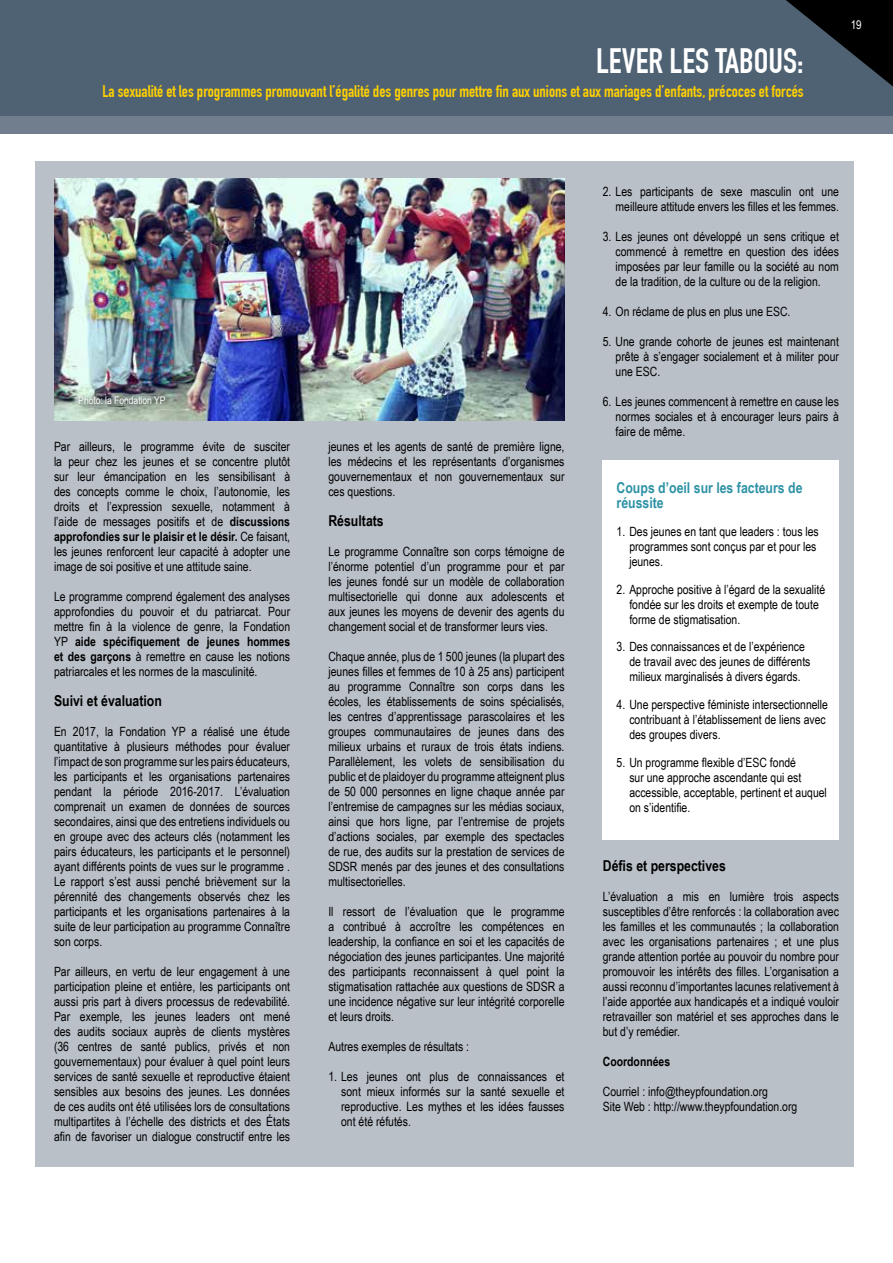
<style>
.page{position:relative;width:893px;height:1263px;background:#fff}
.page>*{position:absolute;margin:0;border:0;box-sizing:border-box;transform-origin:0 0}
.t1{font:700 34.5px "DIN Condensed";color:#fff}
.t2{font:700 16.5px "DIN Condensed";color:#ffd000}
.t3{font:700 15px "Arial Narrow";color:#000}
.t4{font:700 15px/15px "Arial Narrow";color:#2e92a6}
.t5{font:12.75px/15px "Arial Narrow";color:#000;text-align:justify}
.t6{font:700 12.75px "Arial Narrow";color:#000}
.t7{font:12px "Arial Narrow";color:#fff}
.t8{font:10.5px "Arial Narrow";letter-spacing:-.005em;color:#fff}
.s1{font-weight:700}
</style>
<div class="page">
<div style="left:0;top:0;width:893px;height:116px;background:#4f6273"></div>
<svg style="left:786px;top:0;width:107px;height:87px"></svg>
<div style="left:0;top:116px;width:893px;height:18px;background:#707e8e"></div>
<div style="left:35px;top:162px;width:818px;height:1005px;background:#bac0c8"></div>
<img style="left:54px;top:179px;width:511px;height:241px">
<div style="left:603px;top:461px;width:236px;height:379px;background:#fff"></div>
<div style="left:75px;top:393px;width:95px;height:17px;background:#000;opacity:.75"></div>
<h1 class="t1" style="left:596px;top:40px;width:209px">LEVER LES TABOUS:</h1>
<p class="t2" style="left:102px;top:81px;width:703px">La sexualité et les programmes promouvant l’égalité des genres pour mettre fin aux unions et aux mariages d’enfants, précoces et forcés</p>
<p class="t7" style="left:851px;top:15px;width:12px">19</p>
<p class="t8" style="left:78px;top:393px;width:89px">Photo: la Fondation YP</p>
<p class="t5" style="left:54px;top:438px;width:238px">Par ailleurs, le programme évite de susciter la peur chez les jeunes et se concentre plutôt sur leur émancipation en les sensibilisant à des concepts comme le choix, l’autonomie, les droits et l’expression sexuelle, notamment à l’aide de messages positifs et de <span class="s1">discussions approfondies sur le plaisir et le désir.</span> Ce faisant, les jeunes renforcent leur capacité à adopter une image de soi positive et une attitude saine.</p>
<p class="t5" style="left:54px;top:588px;width:238px">Le programme comprend également des analyses approfondies du pouvoir et du patriarcat. Pour mettre fin à la violence de genre, la Fondation YP <span class="s1">aide spécifiquement de jeunes hommes et des garçons</span> à remettre en cause les notions patriarcales et les normes de la masculinité.</p>
<p class="t3" style="left:54px;top:689px;width:110px">Suivi et évaluation</p>
<p class="t5" style="left:54px;top:723px;width:238px">En 2017, la Fondation YP a réalisé une étude quantitative à plusieurs méthodes pour évaluer l’impact de son programme sur les pairs éducateurs, les participants et les organisations partenaires pendant la période 2016-2017. L’évaluation comprenait un examen de données de sources secondaires, ainsi que des entretiens individuels ou en groupe avec des acteurs clés (notamment les pairs éducateurs, les participants et le personnel) ayant différents points de vues sur le programme .<br>Le rapport s’est aussi penché brièvement sur la pérennité des changements observés chez les participants et les organisations partenaires à la suite de leur participation au programme Connaître son corps.</p>
<p class="t5" style="left:54px;top:963px;width:238px">Par ailleurs, en vertu de leur engagement à une participation pleine et entière, les participants ont aussi pris part à divers processus de redevabilité.<br>Par exemple, les jeunes leaders ont mené des audits sociaux auprès de clients mystères (36 centres de santé publics, privés et non gouvernementaux) pour évaluer à quel point leurs services de santé sexuelle et reproductive étaient sensibles aux besoins des jeunes. Les données de ces audits ont été utilisées lors de consultations multipartites à l’échelle des districts et des États afin de favoriser un dialogue constructif entre les</p>
<p class="t5" style="left:328px;top:438px;width:238px">jeunes et les agents de santé de première ligne, les médecins et les représentants d’organismes gouvernementaux et non gouvernementaux sur ces questions.</p>
<p class="t3" style="left:328px;top:509px;width:57px">Résultats</p>
<p class="t5" style="left:328px;top:543px;width:238px">Le programme Connaître son corps témoigne de l’énorme potentiel d’un programme pour et par les jeunes fondé sur un modèle de collaboration multisectorielle qui donne aux adolescents et aux jeunes les moyens de devenir des agents du changement social et de transformer leurs vies.</p>
<p class="t5" style="left:328px;top:648px;width:238px">Chaque année, plus de 1 500 jeunes (la plupart des jeunes filles et femmes de 10 à 25 ans) participent au programme Connaître son corps dans les écoles, les établissements de soins spécialisés, les centres d’apprentissage parascolaires et les groupes communautaires de jeunes dans des milieux urbains et ruraux de trois états indiens.<br>Parallèlement, les volets de sensibilisation du public et de plaidoyer du programme atteignent plus de 50 000 personnes en ligne chaque année par l’entremise de campagnes sur les médias sociaux, ainsi que hors ligne, par l’entremise de projets d’actions sociales, par exemple des spectacles de rue, des audits sur la prestation de services de SDSR menés par des jeunes et des consultations multisectorielles.</p>
<p class="t5" style="left:328px;top:903px;width:238px">Il ressort de l’évaluation que le programme a contribué à accroître les compétences en leadership, la confiance en soi et les capacités de négociation des jeunes participantes. Une majorité des participants reconnaissent à quel point la stigmatisation rattachée aux questions de SDSR a une incidence négative sur leur intégrité corporelle et leurs droits.</p>
<p class="t5" style="left:328px;top:1038px;width:142px">Autres exemples de résultats :</p>
<p class="t5" style="left:341px;top:1068px;width:225px;text-indent:-13px">1. Les jeunes ont plus de connaissances et sont mieux informés sur la santé sexuelle et reproductive. Les mythes et les idées fausses ont été réfutés.</p>
<p class="t5" style="left:603px;top:183px;width:238px;text-align:right">2. Les participants de sexe masculin ont une meilleure attitude envers les filles et les femmes.</p>
<p class="t5" style="left:616px;top:228px;width:225px;text-indent:-13px">3. Les jeunes ont développé un sens critique et commencé à remettre en question des idées imposées par leur famille ou la société au nom de la tradition, de la culture ou de la religion.</p>
<p class="t5" style="left:603px;top:303px;width:189px">4. On réclame de plus en plus une ESC.</p>
<p class="t5" style="left:616px;top:333px;width:225px;text-indent:-13px">5. Une grande cohorte de jeunes est maintenant prête à s’engager socialement et à militer pour une ESC.</p>
<p class="t5" style="left:616px;top:393px;width:225px;text-indent:-13px">6. Les jeunes commencent à remettre en cause les normes sociales et à encourager leurs pairs à faire de même.</p>
<p class="t4" style="left:617px;top:480px;width:187px">Coups d’oeil sur les facteurs de réussite</p>
<p class="t5" style="left:629px;top:523px;width:191px;text-align:left;text-indent:-13px">1. Des jeunes en tant que leaders : tous les programmes sont conçus par et pour les jeunes.</p>
<p class="t5" style="left:629px;top:581px;width:197px;text-align:left;text-indent:-13px">2. Approche positive à l’égard de la sexualité fondée sur les droits et exempte de toute forme de stigmatisation.</p>
<p class="t5" style="left:629px;top:639px;width:183px;text-align:left;text-indent:-13px">3. Des connaissances et de l’expérience de travail avec des jeunes de différents milieux marginalisés à divers égards.</p>
<p class="t5" style="left:629px;top:697px;width:200px;text-align:left;text-indent:-13px">4. Une perspective féministe intersectionnelle contribuant à l’établissement de liens avec des groupes divers.</p>
<p class="t5" style="left:629px;top:754px;width:199px;text-align:left;text-indent:-13px">5. Un programme flexible d’ESC fondé<br>sur une approche ascendante qui est accessible, acceptable, pertinent et auquel on s’identifie.</p>
<p class="t3" style="left:603px;top:854px;width:125px">Défis et perspectives</p>
<p class="t5" style="left:603px;top:888px;width:238px">L’évaluation a mis en lumière trois aspects susceptibles d’être renforcés : la collaboration avec les familles et les communautés ; la collaboration avec les organisations partenaires ; et une plus grande attention portée au pouvoir du nombre pour promouvoir les intérêts des filles. L’organisation a aussi reconnu d’importantes lacunes relativement à l’aide apportée aux handicapés et a indiqué vouloir retravailler son matériel et ses approches dans le but d’y remédier.</p>
<p class="t6" style="left:603px;top:1052px;width:69px">Coordonnées</p>
<p class="t5" style="left:603px;top:1083px;width:196px">Courriel : info@theypfoundation.org<br>Site Web : http://www.theypfoundation.org</p>
</div>
